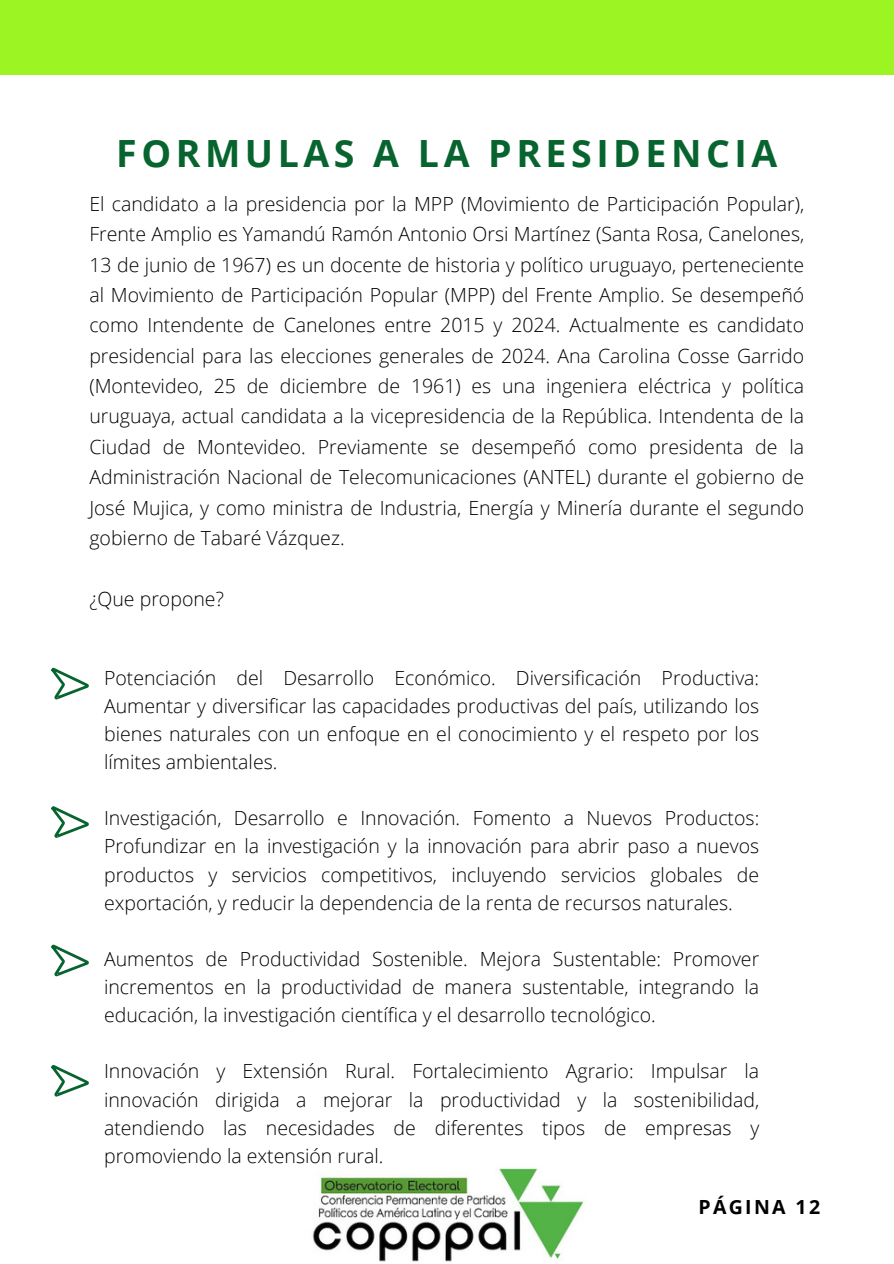
<style>
.page{position:relative;width:894px;height:1264px;background:#fff}
.page>*{position:absolute;margin:0;border:0;box-sizing:border-box;transform-origin:0 0}
.t1{font:700 37.5px "Open Sans";letter-spacing:.12em;color:#07642f}
.t2{font:300 19.5px/30.3px "Open Sans";color:#000;text-align:justify}
.t3{font:700 19.5px "Open Sans";letter-spacing:.12em;color:#000}
</style>
<div class="page">
<div style="left:0;top:0;width:893px;height:74px;background:#9cf422"></div>
<img style="left:312px;top:1168px;width:272px;height:94px">
<svg style="left:51px;top:667px;width:38px;height:32px"></svg>
<svg style="left:51px;top:806px;width:38px;height:32px"></svg>
<svg style="left:51px;top:944px;width:38px;height:32px"></svg>
<svg style="left:51px;top:1065px;width:38px;height:31px"></svg>
<h1 class="t1" style="left:116px;top:127px;width:662px">FORMULAS A LA PRESIDENCIA</h1>
<p class="t2" style="left:89px;top:188px;width:716px">El candidato a la presidencia por la MPP (Movimiento de Participación Popular), Frente Amplio es Yamandú Ramón Antonio Orsi Martínez (Santa Rosa, Canelones, 13 de junio de 1967) es un docente de historia y político uruguayo, perteneciente al Movimiento de Participación Popular (MPP) del Frente Amplio. Se desempeñó como Intendente de Canelones entre 2015 y 2024. Actualmente es candidato presidencial para las elecciones generales de 2024. Ana Carolina Cosse Garrido (Montevideo, 25 de diciembre de 1961) es una ingeniera eléctrica y política uruguaya, actual candidata a la vicepresidencia de la República. Intendenta de la Ciudad de Montevideo. Previamente se desempeñó como presidenta de la Administración Nacional de Telecomunicaciones (ANTEL) durante el gobierno de José Mujica, y como ministra de Industria, Energía y Minería durante el segundo gobierno de Tabaré Vázquez.</p>
<p class="t2" style="left:89px;top:583px;width:136px">¿Que propone?</p>
<p class="t2" style="left:104px;top:663px;width:656px;line-height:28.2px">Potenciación del Desarrollo Económico. Diversificación Productiva:<br>Aumentar y diversificar las capacidades productivas del país, utilizando los bienes naturales con un enfoque en el conocimiento y el respeto por los límites ambientales.</p>
<p class="t2" style="left:104px;top:803px;width:656px;line-height:28.2px">Investigación, Desarrollo e Innovación. Fomento a Nuevos Productos:<br>Profundizar en la investigación y la innovación para abrir paso a nuevos productos y servicios competitivos, incluyendo servicios globales de exportación, y reducir la dependencia de la renta de recursos naturales.</p>
<p class="t2" style="left:104px;top:944px;width:656px;line-height:28.2px">Aumentos de Productividad Sostenible. Mejora Sustentable: Promover incrementos en la productividad de manera sustentable, integrando la educación, la investigación científica y el desarrollo tecnológico.</p>
<p class="t2" style="left:104px;top:1056px;width:656px;line-height:28.2px">Innovación y Extensión Rural. Fortalecimiento Agrario: Impulsar la innovación dirigida a mejorar la productividad y la sostenibilidad, atendiendo las necesidades de diferentes tipos de empresas y promoviendo la extensión rural.</p>
<p class="t3" style="left:698px;top:1193px;width:123px">PÁGINA 12</p>
</div>
